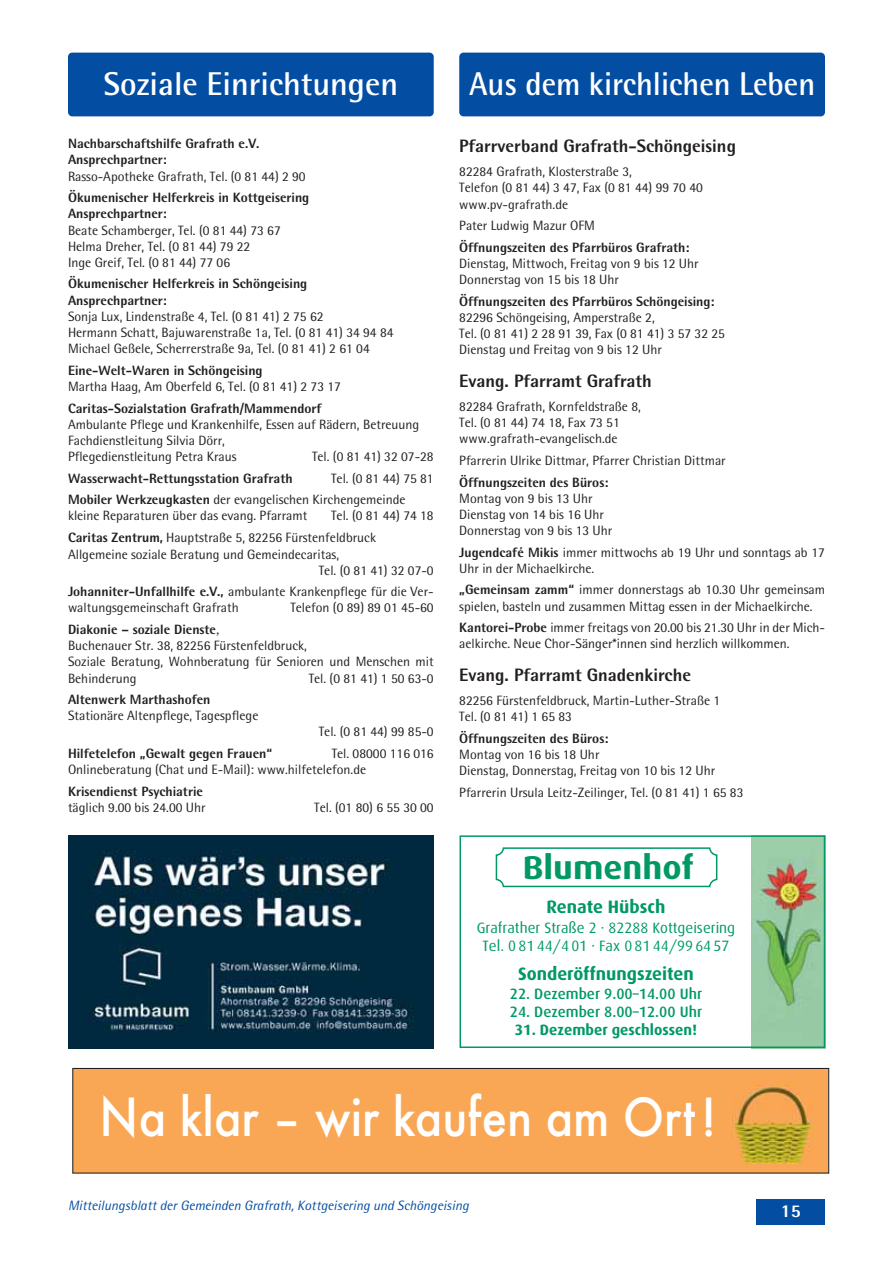
<style>
.page{position:relative;width:893px;height:1263px;background:#fff}
.page>*{position:absolute;margin:0;border:0;box-sizing:border-box;transform-origin:0 0}
.t1{font:500 51px "Futura";color:#fff;scale:.9 1}
.t2{font:700 33px "AT Rotis Semi Sans";color:#fff;scale:.95 1}
.t3{font:700 33px "AT Rotis Semi Sans";color:#fff}
.t4{font:700 33px "Dax";color:#009964;scale:1.05 1}
.t5{font:800 18px "AT Rotis Semi Sans";color:#231f20}
.t6{font:700 18px "Dax";color:#009964}
.t7{font:800 18px "AT Rotis Semi Sans";color:#fff}
.t8{font:15px/18px "Dax";color:#009964;text-align:center}
.t9{font:500 15px "Dax";color:#009964}
.t10{font:700 15px "Dax";color:#009964}
.t11{font:13.5px/16.2px "AT Rotis Semi Sans";color:#231f20}
.t12{font:800 13.5px/16.2px "AT Rotis Semi Sans";color:#231f20}
.t13{font:italic 13.5px "AT Rotis Semi Sans";color:#034ea2}
.s1{font-weight:800}
.s2{font-family:"Clearface"}
</style>
<div class="page">
<div style="left:757px;top:1199px;width:68px;height:26px;background:#034ea2"></div>
<div style="left:459px;top:53px;width:366px;height:63px;background:#034ea2;border-radius:4px"></div>
<div style="left:68px;top:53px;width:366px;height:63px;background:#034ea2;border-radius:4px"></div>
<img style="left:68px;top:836px;width:366px;height:212px">
<img style="left:751px;top:839px;width:71px;height:206px">
<div style="left:459px;top:836px;width:366px;height:212px;border:2px solid #009964"></div>
<svg style="left:496px;top:847px;width:221px;height:40px"></svg>
<div style="left:73px;top:1069px;width:755px;height:104px;background:#faa755"></div>
<div style="left:72px;top:1068px;width:757px;height:106px;border:1px solid #231f20"></div>
<img style="left:732px;top:1084px;width:81px;height:79px">
<h2 class="t3" style="left:104px;top:71px;width:296px">Soziale Einrichtungen</h2>
<h2 class="t2" style="left:469px;top:71px;width:366px">Aus dem kirchlichen Leben</h2>
<p class="t12" style="left:68px;top:137px;width:193px">Nachbarschaftshilfe Grafrath e.V.<br>Ansprechpartner:</p>
<p class="t11" style="left:68px;top:169px;width:239px">Rasso-Apotheke Grafrath, Tel. (0 81 44) 2 90</p>
<p class="t12" style="left:68px;top:191px;width:243px">Ökumenischer Helferkreis in Kottgeisering<br>Ansprechpartner:</p>
<p class="t11" style="left:68px;top:223px;width:214px">Beate Schamberger, Tel. (0 81 44) 73 67<br>Helma Dreher, Tel. (0 81 44) 79 22<br>Inge Greif, Tel. (0 81 44) 77 06</p>
<p class="t12" style="left:68px;top:277px;width:241px">Ökumenischer Helferkreis in Schöngeising<br>Ansprechpartner:</p>
<p class="t11" style="left:68px;top:310px;width:327px">Sonja Lux, Lindenstraße 4, Tel. (0 81 41) 2 75 62<br>Hermann Schatt, Bajuwarenstraße 1a, Tel. (0 81 41) 34 94 84<br>Michael Geßele, Scherrerstraße 9a, Tel. (0 81 41) 2 61 04</p>
<p class="t12" style="left:68px;top:363px;width:196px">Eine-Welt-Waren in Schöngeising</p>
<p class="t11" style="left:68px;top:380px;width:274px">Martha Haag, Am Oberfeld 6, Tel. (0 81 41) 2 73 17</p>
<p class="t12" style="left:68px;top:401px;width:255px">Caritas-Sozialstation Grafrath/Mammendorf</p>
<p class="t11" style="left:68px;top:417px;width:353px">Ambulante Pflege und Krankenhilfe, Essen auf Rädern, Betreuung<br>Fachdienstleitung Silvia Dörr,<br>Pflegedienstleitung Petra Kraus</p>
<h3 class="t5" style="left:459px;top:139px;width:278px">Pfarrverband Grafrath-Schöngeising</h3>
<p class="t11" style="left:459px;top:165px;width:245px">82284 Grafrath, Klosterstraße 3,<br>Telefon (0 81 44) 3 47, Fax (0 81 44) 99 70 40 www.pv-grafrath.de</p>
<p class="t11" style="left:459px;top:219px;width:137px">Pater Ludwig Mazur OFM</p>
<p class="t12" style="left:459px;top:240px;width:232px">Öffnungszeiten des Pfarrbüros Grafrath:</p>
<p class="t11" style="left:459px;top:257px;width:241px">Dienstag, Mittwoch, Freitag von 9 bis 12 Uhr<br>Donnerstag von 15 bis 18 Uhr</p>
<p class="t12" style="left:459px;top:294px;width:257px">Öffnungszeiten des Pfarrbüros Schöngeising:</p>
<p class="t11" style="left:459px;top:310px;width:267px">82296 Schöngeising, Amperstraße 2,<br>Tel. (0 81 41) 2 28 91 39, Fax (0 81 41) 3 57 32 25<br>Dienstag und Freitag von 9 bis 12 Uhr</p>
<h3 class="t5" style="left:459px;top:374px;width:194px">Evang. Pfarramt Grafrath</h3>
<p class="t11" style="left:459px;top:400px;width:183px">82284 Grafrath, Kornfeldstraße 8,<br>Tel. (0 81 44) 74 18, Fax 73 51 www.grafrath-evangelisch.de</p>
<p class="t11" style="left:459px;top:454px;width:268px">Pfarrerin Ulrike Dittmar, Pfarrer Christian Dittmar</p>
<p class="t12" style="left:459px;top:475px;width:151px">Öffnungszeiten des Büros:</p>
<p class="t11" style="left:459px;top:491px;width:155px">Montag von 9 bis 13 Uhr<br>Dienstag von 14 bis 16 Uhr<br>Donnerstag von 9 bis 13 Uhr</p>
<p class="t11" style="left:459px;top:545px;width:367px"><span class="s1">Jugendcafé Mikis</span> immer mittwochs ab 19 Uhr und sonntags ab 17<br>Uhr in der Michaelkirche.</p>
<p class="t11" style="left:459px;top:583px;width:367px"><span class="s1">„Gemeinsam zamm“</span> immer donnerstags ab 10.30 Uhr gemeinsam spielen, basteln und zusammen Mittag essen in der Michaelkirche.</p>
<p class="t11" style="left:459px;top:621px;width:367px"><span class="s1">Kantorei-Probe</span> immer freitags von 20.00 bis 21.30 Uhr in der Mich&shy;aelkirche. Neue Chor-Sänger*innen sind herzlich willkommen.</p>
<h3 class="t5" style="left:459px;top:668px;width:233px">Evang. Pfarramt Gnadenkirche</h3>
<p class="t11" style="left:459px;top:694px;width:262px">82256 Fürstenfeldbruck, Martin-Luther-Straße 1<br>Tel. (0 81 41) 1 65 83</p>
<p class="t12" style="left:459px;top:732px;width:151px">Öffnungszeiten des Büros:</p>
<p class="t11" style="left:459px;top:748px;width:257px">Montag von 16 bis 18 Uhr<br>Dienstag, Donnerstag, Freitag von 10 bis 12 Uhr</p>
<p class="t11" style="left:459px;top:785px;width:286px">Pfarrerin Ursula Leitz-Zeilinger, Tel. (0 81 41) 1 65 83</p>
<p class="t11" style="left:312px;top:450px;width:123px">Tel. (0 81 41) 32 07-28</p>
<p class="t11" style="left:68px;top:469px;width:367px;line-height:21.5px;text-indent:263px">Tel. (0 81 44) 75 81<br><span class="s1">Mobiler Werkzeugkasten</span> der evangelischen Kirchengemeinde</p>
<p class="t11" style="left:68px;top:509px;width:241px">kleine Reparaturen über das evang. Pfarramt</p>
<p class="t12" style="left:68px;top:471px;width:226px">Wasserwacht-Rettungsstation Grafrath</p>
<p class="t11" style="left:68px;top:506px;width:367px;line-height:21.5px;text-indent:263px">Tel. (0 81 44) 74 18<br><span class="s1">Caritas Zentrum,</span> Hauptstraße 5, 82256 Fürstenfeldbruck</p>
<p class="t11" style="left:319px;top:547px;width:116px;text-indent:-251px">Allgemeine soziale Beratung und Gemeindecaritas,<br>Tel. (0 81 41) 32 07-0</p>
<p class="t11" style="left:68px;top:585px;width:367px"><span class="s1">Johanniter-Unfallhilfe e.V.,</span> ambulante Krankenpflege für die Ver&shy;waltungsgemeinschaft Grafrath</p>
<p class="t11" style="left:290px;top:601px;width:145px">Telefon (0 89) 89 01 45-60</p>
<p class="t11" style="left:68px;top:623px;width:367px"><span class="s1">Diakonie – soziale Dienste</span><span class="s2">,<br></span>Buchenauer Str. 38, 82256 Fürstenfeldbruck,<br>Soziale Beratung, Wohnberatung für Senioren und Menschen mit Behinderung</p>
<p class="t11" style="left:309px;top:671px;width:126px">Tel. (0 81 41) 1 50 63-0</p>
<p class="t12" style="left:68px;top:693px;width:144px">Altenwerk Marthashofen</p>
<p class="t11" style="left:68px;top:709px;width:192px">Stationäre Altenpflege, Tagespflege</p>
<p class="t11" style="left:319px;top:725px;width:116px">Tel. (0 81 44) 99 85-0</p>
<p class="t12" style="left:68px;top:747px;width:206px">Hilfetelefon „Gewalt gegen Frauen“</p>
<p class="t11" style="left:68px;top:747px;width:367px;text-indent:264px">Tel. 08000 116 016<br>Onlineberatung (Chat und E-Mail): www.hilfetelefon.de</p>
<p class="t12" style="left:68px;top:784px;width:137px">Krisendienst Psychiatrie</p>
<p class="t11" style="left:68px;top:801px;width:139px">täglich 9.00 bis 24.00 Uhr</p>
<p class="t11" style="left:314px;top:801px;width:121px">Tel. (01 80) 6 55 30 00</p>
<h2 class="t4" style="left:523px;top:853px;width:164px">Blumenhof</h2>
<h3 class="t6" style="left:546px;top:899px;width:120px">Renate Hübsch</h3>
<p class="t8" style="left:477px;top:919px;width:260px">Grafrather Straße 2 · 82288 Kottgeisering<br>Tel. 0 81 44/4 01 · Fax 0 81 44/99 64 57</p>
<h3 class="t6" style="left:518px;top:966px;width:177px">Sonderöffnungszeiten</h3>
<p class="t9" style="left:510px;top:985px;width:194px">22. Dezember 9.00–14.00 Uhr</p>
<p class="t9" style="left:510px;top:1003px;width:194px">24. Dezember 8.00–12.00 Uhr</p>
<p class="t10" style="left:515px;top:1024px;width:184px">31. Dezember geschlossen!</p>
<h1 class="t1" style="left:100px;top:1089px;width:687px">Na klar – wir kaufen am Ort!</h1>
<p class="t13" style="left:68px;top:1200px;width:402px">Mitteilungsblatt der Gemeinden Grafrath, Kottgeisering und Schöngeising</p>
<h3 class="t7" style="left:781px;top:1204px;width:22px">15</h3>
</div>
